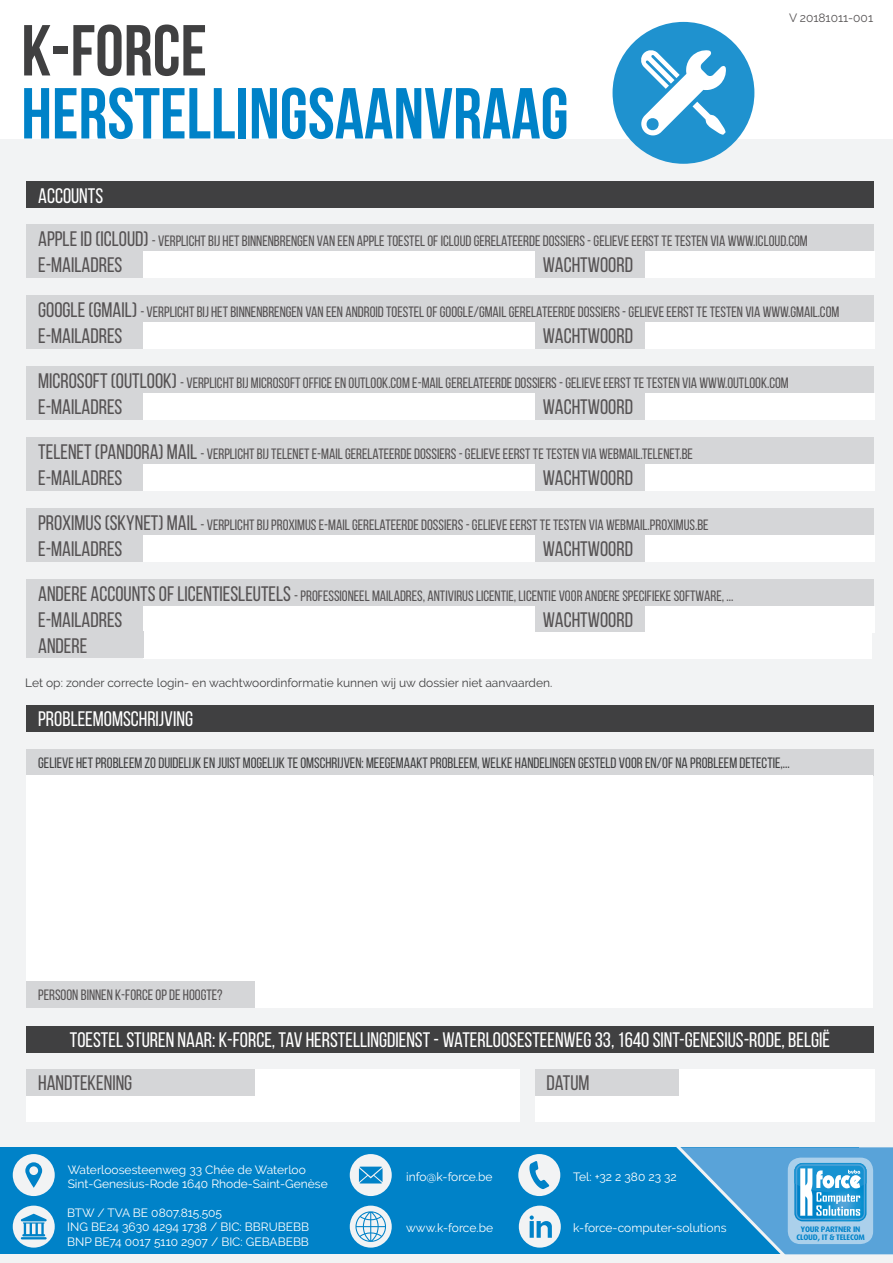
<style>
.page{position:relative;width:893px;height:1263px;background:#fff}
.page>*{position:absolute;margin:0;border:0;box-sizing:border-box;transform-origin:0 0}
.t1{font:700 72px "Bebas Neue";color:#0082c8}
.t2{font:700 72px "Bebas Neue";color:#404041}
.t3{font:21px "Bebas Neue";color:#555253}
.t4{font:21px "Bebas Neue";color:#fff}
.t5{font:15px "Bebas Neue";color:#555253}
.t6{font:15px "Bebas Neue";color:#404041}
.t7{font:12px/14.4px "Raleway";color:#fff}
.t8{font:12px "Raleway";color:#404041}
.t9{font:12px "Raleway";color:#555253}
.t10{font:700 7.95px/7.9px "Dax";letter-spacing:-.025em;color:#0082c8;text-align:center}
.s1{font-size:21px}
</style>
<div class="page">
<div style="left:0;top:139px;width:893px;height:1124px;background:#f2f3f4"></div>
<div style="left:0;top:1147px;width:858px;height:107px;background:#0082c8"></div>
<div style="left:13px;top:1154px;width:42px;height:42px;background:#f2f3f4;border-radius:50%"></div>
<svg style="left:25px;top:1162px;width:17px;height:26px"></svg>
<div style="left:350px;top:1154px;width:42px;height:42px;background:#f2f3f4;border-radius:50%"></div>
<svg style="left:359px;top:1166px;width:24px;height:17px"></svg>
<div style="left:518px;top:1154px;width:42px;height:42px;background:#f2f3f4;border-radius:50%"></div>
<svg style="left:529px;top:1161px;width:20px;height:28px"></svg>
<div style="left:350px;top:1205px;width:42px;height:42px;background:#f2f3f4;border-radius:50%"></div>
<div style="left:13px;top:1205px;width:42px;height:42px;background:#f2f3f4;border-radius:50%"></div>
<div style="left:519px;top:1205px;width:42px;height:42px;background:#f2f3f4;border-radius:50%"></div>
<hr style="left:21px;top:1237px;width:26px;height:2px;background:#0082c8">
<svg style="left:21px;top:1214px;width:26px;height:22px"></svg>
<svg style="left:530px;top:1215px;width:22px;height:23px"></svg>
<div style="left:535px;top:1069px;width:339px;height:52px;background:#fff"></div>
<div style="left:26px;top:1069px;width:494px;height:52px;background:#fff"></div>
<svg style="left:676px;top:1147px;width:217px;height:108px"></svg>
<div style="left:535px;top:1069px;width:144px;height:26px;background:#d5d6d8"></div>
<div style="left:26px;top:1069px;width:229px;height:26px;background:#d5d6d8"></div>
<svg style="left:355px;top:1211px;width:31px;height:31px"></svg>
<div style="left:613px;top:22px;width:141px;height:142px;background:#1f92cf;border-radius:50%"></div>
<svg style="left:641px;top:50px;width:85px;height:86px"></svg>
<div style="left:26px;top:1026px;width:848px;height:26px;background:#404041"></div>
<div style="left:535px;top:251px;width:110px;height:26px;background:#d5d6d8"></div>
<div style="left:26px;top:251px;width:118px;height:26px;background:#d5d6d8"></div>
<div style="left:144px;top:251px;width:391px;height:26px;background:#fff"></div>
<div style="left:645px;top:251px;width:229px;height:26px;background:#fff"></div>
<div style="left:26px;top:182px;width:848px;height:26px;background:#404041"></div>
<div style="left:26px;top:225px;width:848px;height:26px;background:#d5d6d8"></div>
<div style="left:535px;top:322px;width:110px;height:26px;background:#d5d6d8"></div>
<div style="left:26px;top:322px;width:118px;height:26px;background:#d5d6d8"></div>
<div style="left:144px;top:322px;width:391px;height:26px;background:#fff"></div>
<div style="left:645px;top:322px;width:229px;height:26px;background:#fff"></div>
<div style="left:26px;top:296px;width:848px;height:26px;background:#d5d6d8"></div>
<div style="left:535px;top:393px;width:110px;height:26px;background:#d5d6d8"></div>
<div style="left:26px;top:393px;width:118px;height:26px;background:#d5d6d8"></div>
<div style="left:144px;top:393px;width:391px;height:26px;background:#fff"></div>
<div style="left:645px;top:393px;width:229px;height:26px;background:#fff"></div>
<div style="left:26px;top:367px;width:848px;height:26px;background:#d5d6d8"></div>
<div style="left:535px;top:464px;width:110px;height:26px;background:#d5d6d8"></div>
<div style="left:26px;top:464px;width:118px;height:26px;background:#d5d6d8"></div>
<div style="left:144px;top:464px;width:391px;height:26px;background:#fff"></div>
<div style="left:645px;top:464px;width:229px;height:26px;background:#fff"></div>
<div style="left:26px;top:437px;width:848px;height:27px;background:#d5d6d8"></div>
<div style="left:535px;top:535px;width:110px;height:26px;background:#d5d6d8"></div>
<div style="left:26px;top:535px;width:118px;height:26px;background:#d5d6d8"></div>
<div style="left:144px;top:535px;width:391px;height:26px;background:#fff"></div>
<div style="left:645px;top:535px;width:229px;height:26px;background:#fff"></div>
<div style="left:26px;top:508px;width:848px;height:27px;background:#d5d6d8"></div>
<div style="left:535px;top:606px;width:110px;height:26px;background:#d5d6d8"></div>
<div style="left:26px;top:606px;width:118px;height:26px;background:#d5d6d8"></div>
<div style="left:144px;top:606px;width:391px;height:26px;background:#fff"></div>
<div style="left:645px;top:606px;width:229px;height:26px;background:#fff"></div>
<div style="left:26px;top:579px;width:848px;height:27px;background:#d5d6d8"></div>
<div style="left:144px;top:632px;width:728px;height:27px;background:#fff"></div>
<div style="left:26px;top:631px;width:118px;height:27px;background:#d5d6d8"></div>
<div style="left:26px;top:705px;width:848px;height:26px;background:#404041"></div>
<div style="left:26px;top:749px;width:848px;height:26px;background:#d5d6d8"></div>
<div style="left:26px;top:775px;width:847px;height:233px;background:#fff"></div>
<div style="left:26px;top:981px;width:229px;height:27px;background:#d5d6d8"></div>
<h1 class="t2" style="left:21px;top:11px;width:187px">-K FORCE</h1>
<h1 class="t1" style="left:21px;top:74px;width:549px">HERSTELLINGSAANVRAAG</h1>
<h2 class="t4" style="left:38px;top:184px;width:67px">ACCOUNTS</h2>
<p class="t9" style="left:789px;top:11px;width:86px">V 20181011-001</p>
<h2 class="t3" style="left:38px;top:227px;width:107px">APPLE ID(ICLOUD</h2>
<p class="t5" style="left:143px;top:232px;width:666px">-<span class="s1">)</span> VERPLICHTBIJHET BINNENBRENGENVANEENAPPLE TOESTELOFICLOUD GERELATEERDE DOSSIERS-GELIEVEEERSTTETESTENVIAWWW.ICLOUD.COM</p>
<h2 class="t3" style="left:38px;top:254px;width:86px">-E MAILADRES</h2>
<h2 class="t3" style="left:543px;top:254px;width:92px">WACHTWOORD</h2>
<h2 class="t3" style="left:38px;top:298px;width:95px">GOOGLE (GMAIL</h2>
<p class="t5" style="left:132px;top:303px;width:709px">-<span class="s1">)</span> VERPLICHTBIJ HETBINNENBRENGEN VANEEN ANDROID TOESTELOFGOOGLE/GMAIL GERELATEERDE DOSSIERS-GELIEVEEERSTTETESTENVIAWWW.GMAIL.COM</p>
<h2 class="t3" style="left:38px;top:324px;width:86px">-E MAILADRES</h2>
<h2 class="t3" style="left:543px;top:324px;width:92px">WACHTWOORD</h2>
<h2 class="t3" style="left:38px;top:369px;width:135px">MICROSOFT(OUTLOOK</h2>
<p class="t5" style="left:172px;top:374px;width:618px">-<span class="s1">)</span> VERPLICHT BIJ MICROSOFT OFFICE ENOUTLOOK.COM -E MAIL GERELATEERDEDOSSIERS-GELIEVE EERST TETESTENVIAWWW.OUTLOOK.COM</p>
<h2 class="t3" style="left:38px;top:395px;width:86px">-E MAILADRES</h2>
<h2 class="t3" style="left:543px;top:395px;width:92px">WACHTWOORD</h2>
<h2 class="t3" style="left:38px;top:440px;width:160px">TELENET(PANDORA)MAIL</h2>
<p class="t5" style="left:200px;top:445px;width:494px">- VERPLICHTBIJTELENET -E MAIL GERELATEERDE DOSSIERS -GELIEVEEERSTTE TESTENVIA WEBMAIL.TELENETB E.</p>
<h2 class="t3" style="left:38px;top:466px;width:86px">-E MAILADRES</h2>
<h2 class="t3" style="left:543px;top:466px;width:92px">WACHTWOORD</h2>
<h2 class="t3" style="left:38px;top:511px;width:160px">PROXIMUS(SKYNET)MAIL</h2>
<p class="t5" style="left:200px;top:516px;width:510px">- VERPLICHTBIJ PROXIMUS -E MAIL GERELATEERDE DOSSIERS - GELIEVEEERST TETESTEN VIA WEBMAIL.PROXIMUSB E.</p>
<h2 class="t3" style="left:38px;top:537px;width:86px">-E MAILADRES</h2>
<h2 class="t3" style="left:543px;top:537px;width:92px">WACHTWOORD</h2>
<h2 class="t3" style="left:38px;top:582px;width:254px">ANDERE ACCOUNTS OF LICENTIESLEUTELS</h2>
<h2 class="t3" style="left:38px;top:634px;width:51px">ANDERE</h2>
<p class="t5" style="left:294px;top:587px;width:441px">- PROFESSIONEEL MAILADRES, ANTIVIRUSLICENTIE,LICENTIE VOORANDERESPECIFIEKESOFTWARE ...,</p>
<h2 class="t3" style="left:38px;top:608px;width:86px">-E MAILADRES</h2>
<h2 class="t3" style="left:543px;top:608px;width:92px">WACHTWOORD</h2>
<p class="t8" style="left:25px;top:676px;width:528px">Let op: zonder correcte login- en wachtwoordinformatie kunnen wij uw dossier niet aanvaarden.</p>
<h2 class="t4" style="left:38px;top:707px;width:156px">PROBLEEMOMSCHRIJVING</h2>
<p class="t6" style="left:38px;top:754px;width:753px">GELIEVE HETPROBLEEM ZO DUIDELIJK EN JUIST MOGELIJK TE OMSCHRIJVEN: MEEGEMAAKTPROBLEEM, WELKEHANDELINGENGESTELDVOOREN/OFNAPROBLEEMDETECTIE,...</p>
<p class="t5" style="left:38px;top:987px;width:186px">PERSOON BINNEN -K FORCEOP DEHOOGTE?</p>
<h2 class="t4" style="left:70px;top:1028px;width:762px">TOESTELSTURENNAAR -K: FORCE,TAVHERSTELLINGDIENST - WATERLOOSESTEENWEG 33,1640 SINT-GENESIUS-RODE,BELGIË</h2>
<h2 class="t3" style="left:38px;top:1071px;width:96px">HANDTEKENING</h2>
<p class="t7" style="left:68px;top:1162px;width:240px">Waterloosesteenweg 33 Chée de Waterloo</p>
<p class="t7" style="left:68px;top:1176px;width:262px">Sint-Genesius-Rode 1640 Rhode-Saint-Genèse</p>
<p class="t7" style="left:67px;top:1205px;width:243px">BTW / TVA BE 0807.815.505<br>ING BE24 3630 4294 1738 / BIC: BBRUBEBB<br>BNP BE74 0017 5110 2907 / BIC: GEBABEBB</p>
<p class="t7" style="left:406px;top:1169px;width:88px">info@ -k force.be</p>
<p class="t7" style="left:406px;top:1221px;width:89px">www -k. force.be</p>
<h2 class="t3" style="left:546px;top:1071px;width:45px">DATUM</h2>
<p class="t7" style="left:573px;top:1169px;width:105px">Tel: +32 2 380 23 32</p>
<p class="t7" style="left:573px;top:1221px;width:155px">-k force-computer-solutions</p>
<p class="t10" style="left:796px;top:1225px;width:70px">YOUR PARTNER IN<br>CLOUD IT, &amp; TELECOM</p>
</div>
